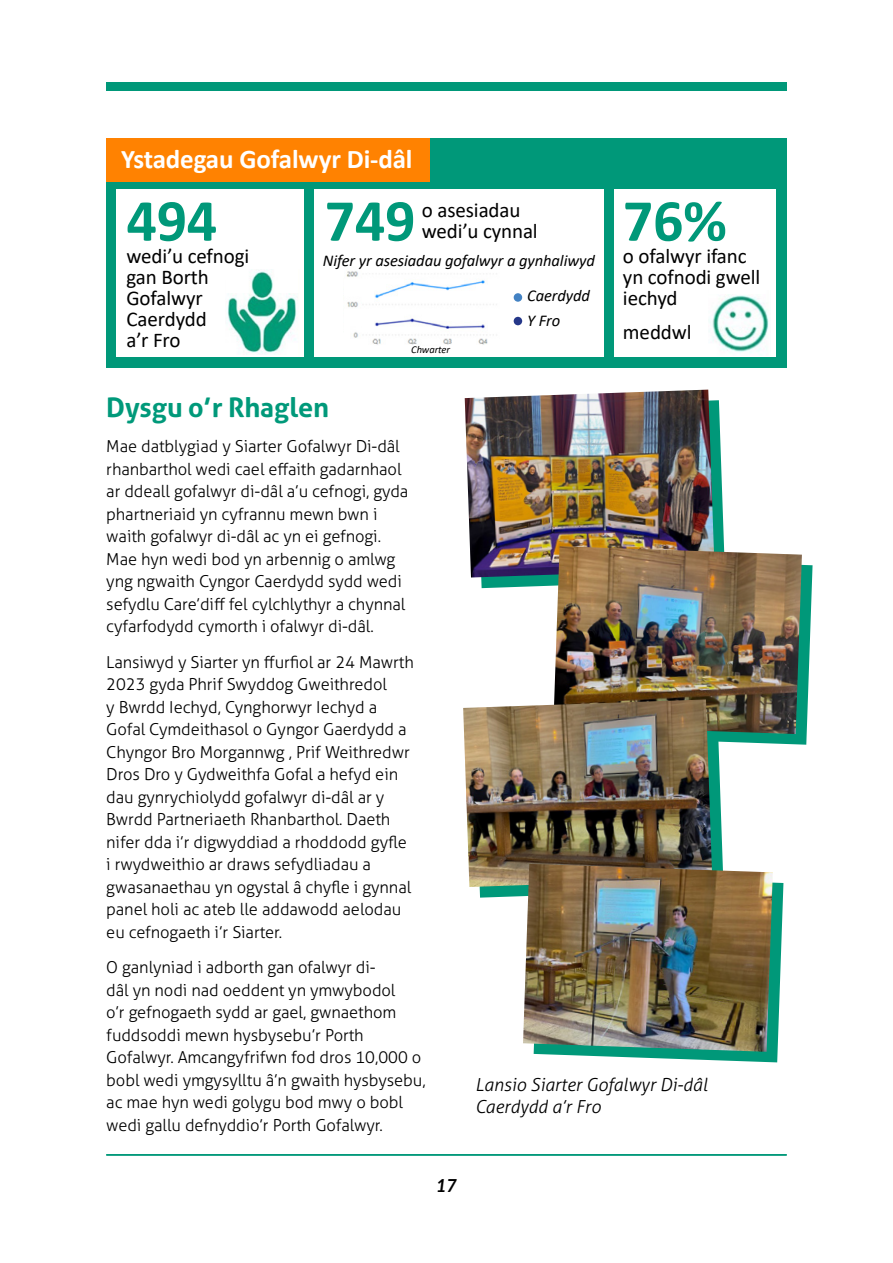
<style>
.page{position:relative;width:893px;height:1263px;background:#fff}
.page>*{position:absolute;margin:0;border:0;box-sizing:border-box;transform-origin:0 0}
.t1{font:700 60px "Calibri";letter-spacing:-.005em;color:#009879}
.t2{font:700 27px "Calibri";letter-spacing:-.005em;color:#fff}
.t3{font:700 27px "Aller";letter-spacing:-.005em;color:#00997a}
.t4{font:21px/21px "Calibri";letter-spacing:-.005em;color:#000}
.t5{font:italic 300 18px/21.6px "Aller";color:#000}
.t6{font:italic 700 18px "Lato";color:#000}
.t7{font:300 16.5px/22.5px "Aller";letter-spacing:-.005em;color:#000}
.t8{font:italic 16.5px/24.6px "Calibri";letter-spacing:-.005em;color:#000}
.t9{font:italic 10.5px "Calibri";letter-spacing:-.005em;color:#000}
</style>
<div class="page">
<div style="left:106px;top:138px;width:681px;height:230px;background:#009879"></div>
<hr style="left:106px;top:1154px;width:681px;height:1px;background:#009879">
<div style="left:106px;top:82px;width:681px;height:8px;background:#009879"></div>
<svg style="left:475px;top:400px;width:249px;height:188px;fill:#009879"></svg>
<svg style="left:724px;top:564px;width:88px;height:181px;fill:#009879"></svg>
<svg style="left:479px;top:734px;width:245px;height:164px;fill:#009879"></svg>
<svg style="left:534px;top:882px;width:249px;height:180px;fill:#009879"></svg>
<img style="left:465px;top:390px;width:249px;height:187px">
<img style="left:553px;top:546px;width:249px;height:188px">
<div style="left:106px;top:138px;width:323px;height:44px;background:#ff8201"></div>
<img style="left:463px;top:699px;width:249px;height:188px">
<img style="left:523px;top:864px;width:250px;height:188px">
<div style="left:117px;top:189px;width:187px;height:168px;background:#fff"></div>
<div style="left:314px;top:189px;width:289px;height:168px;background:#fff"></div>
<div style="left:614px;top:189px;width:161px;height:168px;background:#fff"></div>
<img style="left:346px;top:271px;width:173px;height:74px">
<div style="left:514px;top:293px;width:8px;height:9px;background:#4382c3;border-radius:50%"></div>
<div style="left:514px;top:317px;width:8px;height:8px;background:#253789;border-radius:50%"></div>
<img style="left:227px;top:270px;width:70px;height:85px">
<img style="left:709px;top:294px;width:60px;height:59px">
<h2 class="t2" style="left:121px;top:140px;width:293px">Ystadegau Gofalwyr Di-dâl</h2>
<h1 class="t1" style="left:126px;top:178px;width:92px">494</h1>
<h1 class="t1" style="left:325px;top:178px;width:92px">749</h1>
<h1 class="t1" style="left:623px;top:178px;width:105px">76%</h1>
<p class="t4" style="left:126px;top:245px;width:124px">wedi’u cefnogi gan Borth<br>Gofalwyr<br>Caerdydd<br>a’r Fro</p>
<p class="t4" style="left:422px;top:199px;width:117px">o asesiadau wedi’u cynnal</p>
<p class="t8" style="left:323px;top:248px;width:274px">Nifer yr asesiadau gofalwyr a gynhaliwyd</p>
<p class="t4" style="left:623px;top:245px;width:139px">o ofalwyr ifanc yn cofnodi gwell iechyd</p>
<p class="t4" style="left:623px;top:321px;width:70px">meddwl</p>
<p class="t8" style="left:527px;top:283px;width:64px">Caerdydd<br>Y Fro</p>
<p class="t9" style="left:411px;top:343px;width:40px">Chwarter</p>
<h2 class="t3" style="left:106px;top:390px;width:224px">Dysgu o’r Rhaglen</h2>
<p class="t7" style="left:106px;top:435px;width:304px">Mae datblygiad y Siarter Gofalwyr Di-dâl rhanbarthol wedi cael effaith gadarnhaol ar ddeall gofalwyr di-dâl a’u cefnogi, gyda phartneriaid yn cyfrannu mewn bwn i waith gofalwyr di-dâl ac yn ei gefnogi.<br>Mae hyn wedi bod yn arbennig o amlwg yng ngwaith Cyngor Caerdydd sydd wedi sefydlu Care’diff fel cylchlythyr a chynnal cyfarfodydd cymorth i ofalwyr di-dâl.</p>
<p class="t7" style="left:106px;top:650px;width:309px">Lansiwyd y Siarter yn ffurfiol ar 24 Mawrth 2023 gyda Phrif Swyddog Gweithredol<br>y Bwrdd Iechyd, Cynghorwyr Iechyd a Gofal Cymdeithasol o Gyngor Gaerdydd a Chyngor Bro Morgannwg , Prif Weithredwr Dros Dro y Gydweithfa Gofal a hefyd ein dau gynrychiolydd gofalwyr di-dâl ar y Bwrdd Partneriaeth Rhanbarthol. Daeth nifer dda i’r digwyddiad a rhoddodd gyfle i rwydweithio ar draws sefydliadau a gwasanaethau yn ogystal â chyfle i gynnal panel holi ac ateb lle addawodd aelodau eu cefnogaeth i’r Siarter.</p>
<p class="t7" style="left:106px;top:956px;width:321px">O ganlyniad i adborth gan ofalwyr di-<br>dâl yn nodi nad oeddent yn ymwybodol<br>o’r gefnogaeth sydd ar gael, gwnaethom fuddsoddi mewn hysbysebu’r Porth Gofalwyr. Amcangyfrifwn fod dros 10,000 o bobl wedi ymgysylltu â’n gwaith hysbysebu, ac mae hyn wedi golygu bod mwy o bobl wedi gallu defnyddio’r Porth Gofalwyr.</p>
<p class="t6" style="left:436px;top:1173px;width:22px">17</p>
<p class="t5" style="left:475px;top:1073px;width:234px">Lansio Siarter Gofalwyr Di-dâl<br>Caerdydd a’r Fro</p>
</div>
